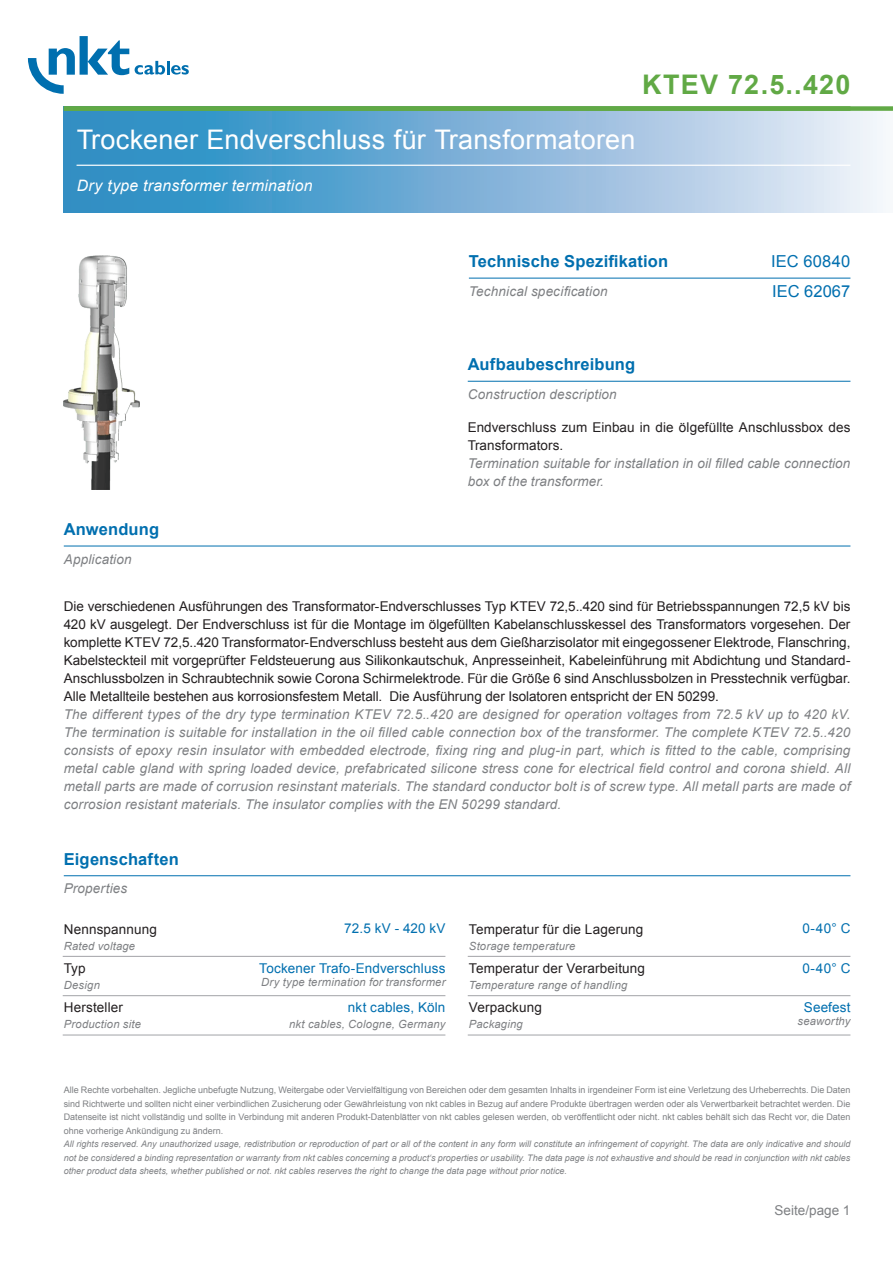
<style>
.page{position:relative;width:893px;height:1263px;background:#fff}
.page>*{position:absolute;margin:0;border:0;box-sizing:border-box;transform-origin:0 0}
._1_Header_Productnam{font:27px "Arial";letter-spacing:.01em;color:#fff}
._1_Header_Productnum{font:700 27px "Arial";letter-spacing:.04em;color:#61a945}
._2_Headline{font:700 16.5px "Arial";letter-spacing:.01em;color:#006faf}
._2_Headline-2{font:16.5px "Arial";letter-spacing:.015em;color:#006faf}
._4_legal_text{font:16.5px "Arial";color:#006faf}
._1_Header_productnam{font:italic 15.75px "Arial";letter-spacing:.02em;color:#fff}
._3_Copytext_english{font:13.5px/18px "Arial";letter-spacing:-.005em;color:#231f20;text-align:justify}
._3_Copytext_english-2{font:italic 13.5px/18px "Arial";letter-spacing:.01em;color:#7e8083;text-align:justify}
._3_Copytext_9pt{font:13.5px/18px "Arial";letter-spacing:.01em;color:#231f20}
._3_Copytext_9pt-2{font:italic 13.5px/18px "Arial";letter-spacing:.01em;color:#7e8083}
._3_Copytext_9pt_blue{font:13.5px "Arial";letter-spacing:.01em;color:#006faf}
._2_Headline_english{font:italic 13.5px "Arial";letter-spacing:.015em;color:#7e8083}
._4_legal_text-2{font:13.5px "Arial";color:#7e8083}
._3_copytext_english{font:13.5px "Arial";letter-spacing:.01em;color:#231f20}
._3_copytext_english-2{font:italic 11.25px "Arial";letter-spacing:.02em;color:#7e8083}
._3_Copytext_9pt_blue-2{font:italic 11.25px "Arial";letter-spacing:.02em;color:#7e8083}
._4_legal_text-3{font:9px/13.5px "Arial";color:#7e8083;text-align:justify}
._4_legal_text-4{font:italic 9px/13.5px "Arial";color:#7e8083;text-align:justify}
</style>
<div class="page">
<svg style="left:28px;top:36px;width:101px;height:58px"></svg>
<svg style="left:135px;top:61px;width:54px;height:14px"></svg>
<svg style="left:64px;top:111px;width:819px;height:102px;background:#81b6da"></svg>
<div style="left:64px;top:106px;width:829px;height:5px;background:#61a945"></div>
<hr style="left:77px;top:165px;width:773px;height:1px;background:#fff">
<hr style="left:468px;top:381px;width:382px;height:1px;background:#006faf">
<hr style="left:64px;top:546px;width:786px;height:1px;background:#006faf">
<hr style="left:64px;top:875px;width:786px;height:1px;background:#006faf">
<hr style="left:63px;top:956px;width:382px;height:1px;background:#a2a3a7">
<hr style="left:63px;top:995px;width:382px;height:1px;background:#a2a3a7">
<hr style="left:63px;top:1035px;width:382px;height:1px;background:#a2a3a7">
<hr style="left:468px;top:956px;width:382px;height:1px;background:#a2a3a7">
<hr style="left:468px;top:995px;width:382px;height:1px;background:#a2a3a7">
<hr style="left:468px;top:1035px;width:382px;height:1px;background:#a2a3a7">
<hr style="left:469px;top:278px;width:381px;height:1px;background:#006faf">
<img style="left:64px;top:255px;width:76px;height:234px">
<p class="_1_Header_Productnum" style="left:642px;top:66px;width:210px">KTEV 72.5..420</p>
<p class="_1_Header_Productnam" style="left:77px;top:122px;width:560px">Trockener Endverschluss für Transformatoren</p>
<p class="_1_Header_productnam" style="left:77px;top:176px;width:237px">Dry type transformer termination</p>
<p class="_2_Headline" style="left:469px;top:250px;width:201px">Technische Spezifikation</p>
<p class="_2_Headline-2" style="left:771px;top:251px;width:81px">IEC 60840</p>
<p class="_2_Headline_english" style="left:469px;top:282px;width:140px">Technical specification</p>
<p class="_4_legal_text" style="left:772px;top:281px;width:79px">IEC 62067</p>
<p class="_2_Headline" style="left:64px;top:518px;width:97px">Anwendung</p>
<p class="_2_Headline_english" style="left:64px;top:550px;width:69px">Application</p>
<p class="_2_Headline" style="left:468px;top:353px;width:169px">Aufbaubeschreibung</p>
<p class="_2_Headline_english" style="left:468px;top:385px;width:150px">Construction description</p>
<p class="_3_Copytext_9pt" style="left:468px;top:418px;width:384px">Endverschluss zum Einbau in die ölgefüllte Anschlussbox des<br>Transformators.</p>
<p class="_3_Copytext_9pt-2" style="left:468px;top:454px;width:384px">Termination suitable for installation in oil filled cable connection box of the transformer.</p>
<p class="_3_Copytext_english" style="left:64px;top:597px;width:788px">Die verschiedenen Ausführungen des Transformator-Endverschlusses Typ KTEV 72,5..420 sind für Betriebsspannungen 72,5 kV bis 420 kV ausgelegt. Der Endverschluss ist für die Montage im ölgefüllten Kabelanschlusskessel des Transformators vorgesehen. Der komplette KTEV 72,5..420 Transformator-Endverschluss besteht aus dem Gießharzisolator mit eingegossener Elektrode, Flanschring, Kabelsteckteil mit vorgeprüfter Feldsteuerung aus Silikonkautschuk, Anpresseinheit, Kabeleinführung mit Abdichtung und Standard-Anschlussbolzen in Schraubtechnik sowie Corona Schirmelektrode. Für die Größe 6 sind Anschlussbolzen in Presstechnik verfügbar.<br>Alle Metallteile bestehen aus korrosionsfestem Metall. Die Ausführung der Isolatoren entspricht der EN 50299.</p>
<p class="_3_Copytext_english-2" style="left:64px;top:705px;width:788px">The different types of the dry type termination KTEV 72.5..420 are designed for operation voltages from 72.5 kV up to 420 kV.<br>The termination is suitable for installation in the oil filled cable connection box of the transformer. The complete KTEV 72.5..420 consists of epoxy resin insulator with embedded electrode, fixing ring and plug-in part, which is fitted to the cable, comprising metal cable gland with spring loaded device, prefabricated silicone stress cone for electrical field control and corona shield. All metall parts are made of corrusion resinstant materials. The standard conductor bolt is of screw type. All metall parts are made of corrosion resistant materials. The insulator complies with the EN 50299 standard.</p>
<p class="_2_Headline" style="left:64px;top:848px;width:116px">Eigenschaften</p>
<p class="_2_Headline_english" style="left:64px;top:880px;width:65px">Properties</p>
<p class="_3_Copytext_9pt" style="left:64px;top:920px;width:95px">Nennspannung</p>
<p class="_3_copytext_english-2" style="left:64px;top:939px;width:73px">Rated voltage</p>
<p class="_3_Copytext_9pt" style="left:64px;top:959px;width:23px">Typ</p>
<p class="_3_copytext_english-2" style="left:64px;top:978px;width:38px">Design</p>
<p class="_3_Copytext_9pt" style="left:64px;top:998px;width:61px">Hersteller</p>
<p class="_3_copytext_english-2" style="left:64px;top:1017px;width:79px">Production site</p>
<p class="_3_Copytext_9pt_blue" style="left:344px;top:920px;width:103px">72.5 kV - 420 kV</p>
<p class="_3_Copytext_9pt_blue" style="left:802px;top:920px;width:50px">0-40° C</p>
<p class="_3_Copytext_9pt_blue" style="left:259px;top:959px;width:188px">Tockener Trafo-Endverschluss</p>
<p class="_3_Copytext_9pt_blue-2" style="left:261px;top:975px;width:186px">Dry type termination for transformer</p>
<p class="_3_Copytext_9pt" style="left:469px;top:920px;width:176px">Temperatur für die Lagerung</p>
<p class="_3_copytext_english-2" style="left:469px;top:939px;width:108px">Storage temperature</p>
<p class="_3_Copytext_9pt_blue" style="left:802px;top:959px;width:50px">0-40° C</p>
<p class="_3_Copytext_9pt" style="left:469px;top:959px;width:178px">Temperatur der Verarbeitung</p>
<p class="_3_copytext_english-2" style="left:469px;top:978px;width:160px">Temperature range of handling</p>
<p class="_3_Copytext_9pt_blue" style="left:348px;top:998px;width:99px">nkt cables, Köln</p>
<p class="_3_copytext_english-2" style="left:289px;top:1017px;width:158px">nkt cables, Cologne, Germany</p>
<p class="_3_copytext_english" style="left:469px;top:998px;width:75px">Verpackung</p>
<p class="_3_copytext_english-2" style="left:469px;top:1017px;width:56px">Packaging</p>
<p class="_3_Copytext_9pt_blue" style="left:804px;top:998px;width:48px">Seefest</p>
<p class="_3_Copytext_9pt_blue-2" style="left:797px;top:1014px;width:54px">seaworthy</p>
<p class="_4_legal_text-3" style="left:64px;top:1083px;width:788px">Alle Rechte vorbehalten. Jegliche unbefugte Nutzung, Weitergabe oder Vervielfältigung von Bereichen oder dem gesamten Inhalts in irgendeiner Form ist eine Verletzung des Urheberrechts. Die Daten sind Richtwerte und sollten nicht einer verbindlichen Zusicherung oder Gewährleistung von nkt cables in Bezug auf andere Produkte übertragen werden oder als Verwertbarkeit betrachtet werden. Die Datenseite ist nicht vollständig und sollte in Verbindung mit anderen Produkt-Datenblätter von nkt cables gelesen werden, ob veröffentlicht oder nicht. nkt cables behält sich das Recht vor, die Daten ohne vorherige Ankündigung zu ändern.</p>
<p class="_4_legal_text-4" style="left:64px;top:1137px;width:788px">All rights reserved. Any unauthorized usage, redistribution or reproduction of part or all of the content in any form will constitute an infringement of copyright. The data are only indicative and should not be considered a binding representation or warranty from nkt cables concerning a product‘s properties or usability. The data page is not exhaustive and should be read in conjunction with nkt cables other product data sheets, whether published or not. nkt cables reserves the right to change the data page without prior notice.</p>
<p class="_4_legal_text-2" style="left:775px;top:1201px;width:77px">Seite/page 1</p>
</div>
